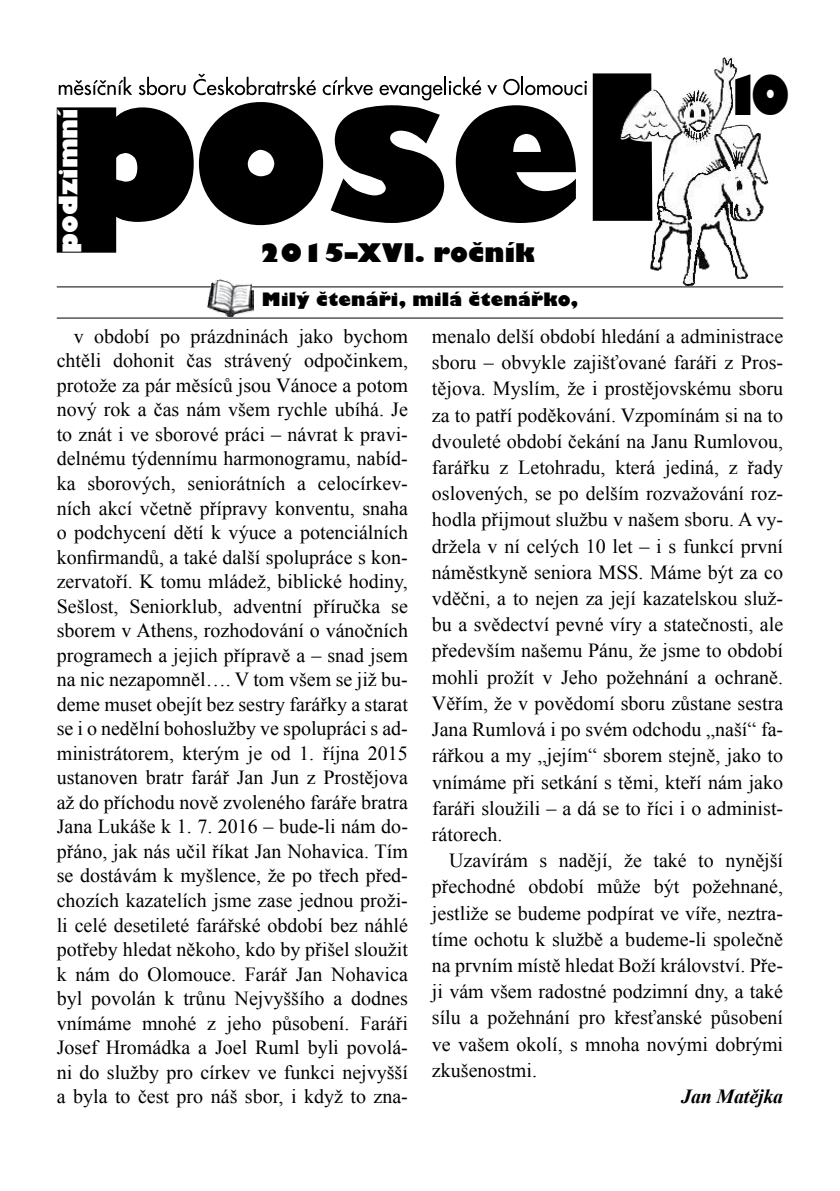
<style>
.page{position:relative;width:840px;height:1191px;background:#fff}
.page>*{position:absolute;margin:0;border:0;box-sizing:border-box;transform-origin:0 0}
.t1{font:800 54px "Gilbert";color:#000;scale:.84 1}
.t2{font:800 25px "Gilbert";color:#000}
.t3{font:800 24.8px "Gilbert";color:#fff}
.t4{font:20px/24.6px "Times New Roman";color:#000;text-align:justify}
.t5{font:italic 700 20px "Times New Roman";letter-spacing:-.01em;color:#000}
.t6{font:800 18px "Gilbert";letter-spacing:.01em;color:#000}
</style>
<div class="page">
<svg style="left:57px;top:73px;width:563px;height:180px;fill:#000"></svg>
<div style="left:57px;top:74px;width:532px;height:27px;background:#fff"></div>
<svg style="left:59px;top:77px;width:73px;height:18px"></svg>
<svg style="left:139px;top:77px;width:46px;height:18px"></svg>
<svg style="left:193px;top:74px;width:123px;height:21px"></svg>
<svg style="left:322px;top:77px;width:50px;height:18px"></svg>
<svg style="left:379px;top:77px;width:102px;height:23px"></svg>
<svg style="left:487px;top:85px;width:10px;height:10px"></svg>
<svg style="left:503px;top:77px;width:83px;height:18px"></svg>
<img style="left:620px;top:57px;width:148px;height:229px">
<hr style="left:57px;top:317px;width:725px;height:1px;background:#000">
<hr style="left:57px;top:286px;width:725px;height:1px;background:#000">
<img style="left:206px;top:279px;width:47px;height:38px">
<p class="t3" style="left:54px;top:253px;width:146px;rotate:-90deg">podzimní</p>
<p class="t2" style="left:259px;top:238px;width:276px">2015–XVI. ročník</p>
<h1 class="t1" style="left:723px;top:63px;width:80px">10</h1>
<p class="t6" style="left:262px;top:288px;width:317px">Milý čtenáři, milá čtenářko,</p>
<p class="t4" style="left:57px;top:323px;width:352px;text-indent:17px">v období po prázdninách jako bychom chtěli dohonit čas strávený odpočinkem, protože za pár měsíců jsou Vánoce a potom nový rok a čas nám všem rychle ubíhá. Je to znát i ve sborové práci – návrat k pravi&shy;delnému týdennímu harmonogramu, nabíd&shy;ka sborových, seniorátních a celocírkev&shy;ních akcí včetně přípravy konventu, snaha o podchycení dětí k výuce a potenciálních konfirmandů, a také další spolupráce s kon&shy;zervatoří. K tomu mládež, biblické hodiny, Sešlost, Seniorklub, adventní příručka se sborem v Athens, rozhodování o vánočních programech a jejich přípravě a – snad jsem na nic nezapomněl…. V tom všem se již bu&shy;deme muset obejít bez sestry farářky a starat se i o nedělní bohoslužby ve spolupráci s ad&shy;ministrátorem, kterým je od 1. října 2015 ustanoven bratr farář Jan Jun z Prostějova až do příchodu nově zvoleného faráře bratra Jana Lukáše k 1. 7. 2016 – bude-li nám do&shy;přáno, jak nás učil říkat Jan Nohavica. Tím se dostávám k myšlence, že po třech před&shy;chozích kazatelích jsme zase jednou proži&shy;li celé desetileté farářské období bez náhlé potřeby hledat někoho, kdo by přišel sloužit k nám do Olomouce. Farář Jan Nohavica byl povolán k trůnu Nejvyššího a dodnes vnímáme mnohé z jeho působení. Faráři Josef Hromádka a Joel Ruml byli povolá&shy;ni do služby pro církev ve funkci nejvyšší a byla to čest pro náš sbor, i když to zna-</p>
<p class="t4" style="left:432px;top:323px;width:352px;line-height:26.2px">menalo delší období hledání a administrace sboru – obvykle zajišťované faráři z Pros&shy;tějova. Myslím, že i prostějovskému sboru za to patří poděkování. Vzpomínám si na to dvouleté období čekání na Janu Rumlovou, farářku z Letohradu, která jediná, z řady oslovených, se po delším rozvažování roz&shy;hodla přijmout službu v našem sboru. A vy&shy;držela v ní celých 10 let – i s funkcí první náměstkyně seniora MSS. Máme být za co vděčni, a to nejen za její kazatelskou služ&shy;bu a svědectví pevné víry a statečnosti, ale především našemu Pánu, že jsme to období mohli prožít v Jeho požehnání a ochraně.<br>Věřím, že v povědomí sboru zůstane sestra Jana Rumlová i po svém odchodu „naší“ fa&shy;rářkou a my „jejím“ sborem stejně, jako to vnímáme při setkání s těmi, kteří nám jako faráři sloužili – a dá se to říci i o administ&shy;rátorech.</p>
<p class="t4" style="left:431px;top:847px;width:352px;line-height:26.2px;text-indent:17px">Uzavírám s nadějí, že také to nynější přechodné období může být požehnané, jestliže se budeme podpírat ve víře, neztra&shy;tíme ochotu k službě a budeme-li společně na prvním místě hledat Boží království. Pře&shy;ji vám všem radostné podzimní dny, a také sílu a požehnání pro křesťanské působení ve vašem okolí, s mnoha novými dobrými zkušenostmi.</p>
<p class="t5" style="left:680px;top:1082px;width:103px">Jan Matějka</p>
</div>
